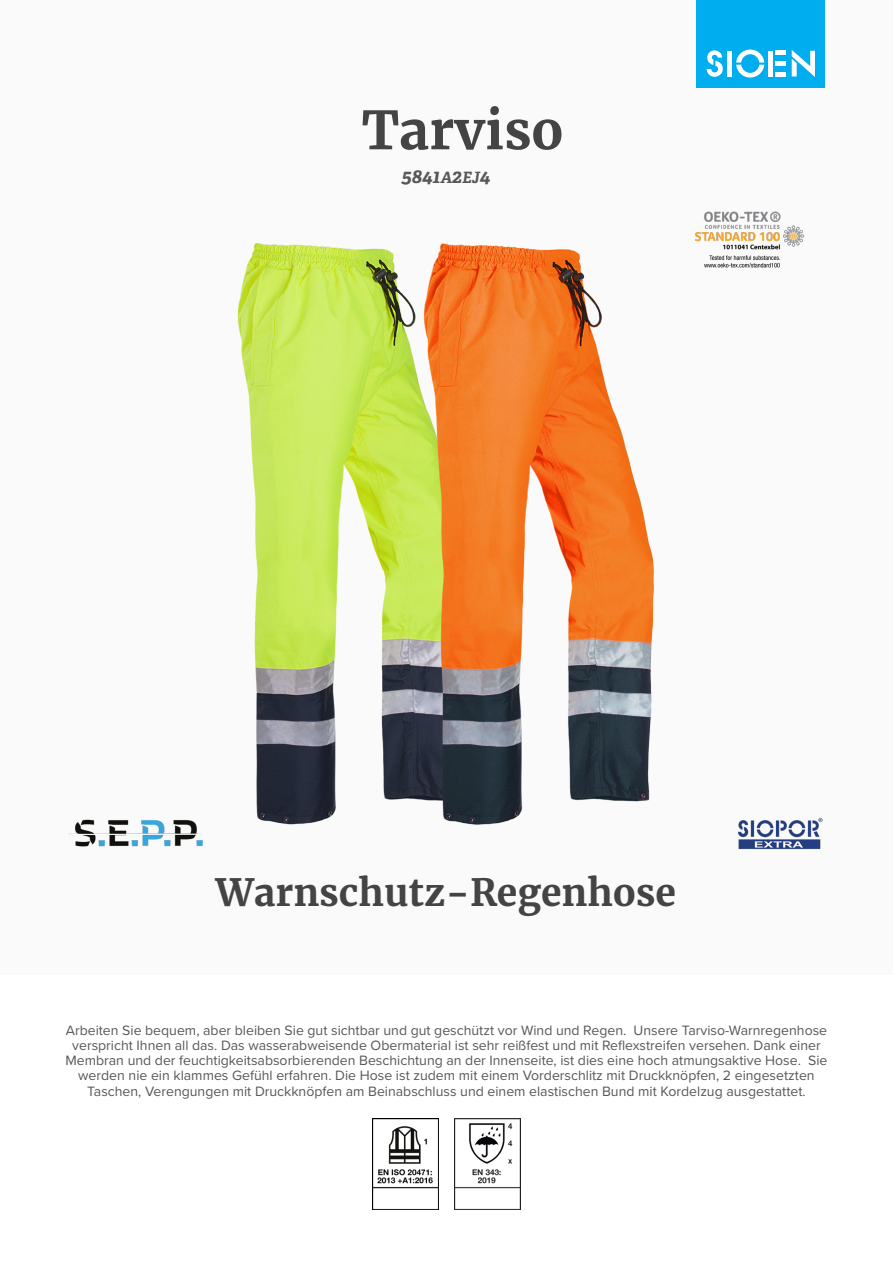
<style>
.page{position:relative;width:893px;height:1263px;background:#fff}
.page>*{position:absolute;margin:0;border:0;box-sizing:border-box;transform-origin:0 0}
.product_name{font:700 52.5px "Merriweather";color:#444}
.product_h2{font:700 37.5px "Merriweather";color:#444}
.product_ref{font:italic 700 19.5px "Adelle";color:#57585a}
.product_description{font:14.1px/15.3px "Proxima Nova";color:#57585a;text-align:center}
.s1{font-size:15.6px}
</style>
<div class="page">
<div style="left:0;top:0;width:893px;height:974px;background:#fafafa"></div>
<div style="left:697px;top:0;width:128px;height:88px;background:#00aeef"></div>
<svg style="left:707px;top:50px;width:16px;height:27px"></svg>
<svg style="left:736px;top:50px;width:28px;height:28px"></svg>
<div style="left:727px;top:51px;width:5px;height:26px;background:#fff"></div>
<div style="left:768px;top:51px;width:5px;height:26px;background:#fff"></div>
<div style="left:775px;top:72px;width:11px;height:5px;background:#fff"></div>
<div style="left:775px;top:61px;width:11px;height:5px;background:#fff"></div>
<hr style="left:775px;top:51px;width:11px;height:4px;background:#fff">
<svg style="left:792px;top:50px;width:23px;height:27px"></svg>
<img style="left:783px;top:818px;width:40px;height:31px">
<img style="left:69px;top:819px;width:41px;height:28px">
<img style="left:783px;top:225px;width:21px;height:22px">
<img style="left:372px;top:1118px;width:66px;height:92px">
<img style="left:454px;top:1118px;width:67px;height:92px">
<img style="left:110px;top:243px;width:188px;height:604px">
<img style="left:298px;top:211px;width:485px;height:638px">
<p class="product_name" style="left:362px;top:97px;width:203px">Tarviso</p>
<p class="product_ref" style="left:402px;top:164px;width:90px">5841<span class="s1">A</span>2<span class="s1">EJ</span>4</p>
<p class="product_h2" style="left:216px;top:868px;width:462px">Warnschutz-Regenhose</p>
<p class="product_description" style="left:66px;top:1022px;width:763px">Arbeiten Sie bequem, aber bleiben Sie gut sichtbar und gut geschützt vor Wind und Regen. Unsere Tarviso-Warnregenhose verspricht Ihnen all das. Das wasserabweisende Obermaterial ist sehr reißfest und mit Reflexstreifen versehen. Dank einer Membran und der feuchtigkeitsabsorbierenden Beschichtung an der Innenseite, ist dies eine hoch atmungsaktive Hose. Sie werden nie ein klammes Gefühl erfahren. Die Hose ist zudem mit einem Vorderschlitz mit Druckknöpfen, 2 eingesetzten Taschen, Verengungen mit Druckknöpfen am Beinabschluss und einem elastischen Bund mit Kordelzug ausgestattet.</p>
</div>
